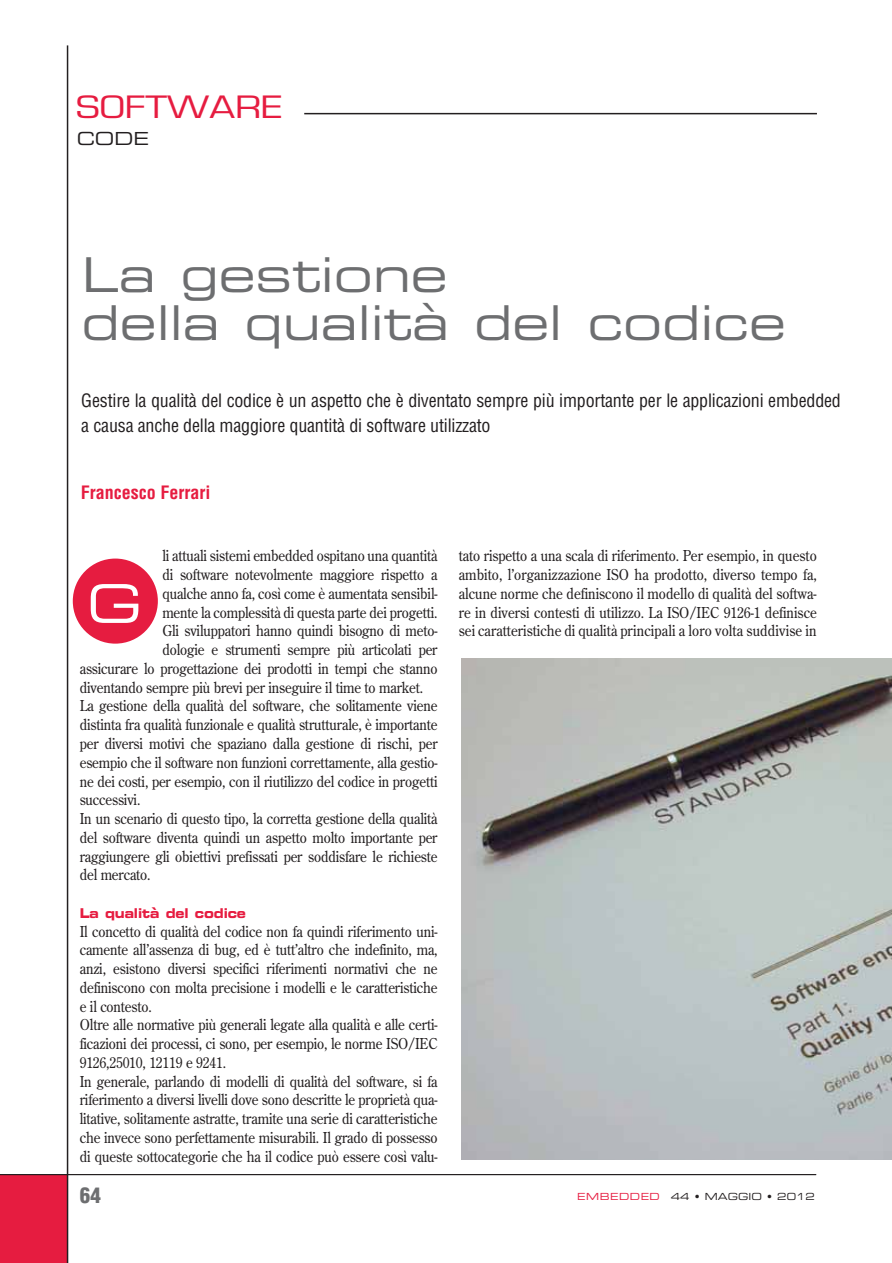
<style>
.page{position:relative;width:892px;height:1263px;background:#fff}
.page>*{position:absolute;margin:0;border:0;box-sizing:border-box;transform-origin:0 0}
.t1{font:52.5px "Eurostile LT Extended Two";color:#fff}
.t2{font:48px/48px "Eurostile LT Extended Two";color:#6d6e70}
.t3{font:30px "Eurostile LT";color:#e61c40;scale:1.25 1}
.t4{font:900 condensed 21px "Helvetica LT";color:#6d6e70}
.t5{font:condensed 18px/25.5px "Helvetica LT";letter-spacing:-.01em;color:#231f20}
.t6{font:700 condensed 18px "Helvetica LT";color:#e61c40}
.t7{font:18px "Eurostile LT Extended Two";color:#231f20}
.t8{font:15px/18.8px "Century Old Style LT";letter-spacing:-.01em;color:#231f20;scale:.9 1}
.t9{font:15px "Century Old Style LT";letter-spacing:.01em;color:#231f20;scale:.9 1}
.t10{font:13.5px "Eurostile LT Bold Extended Two";letter-spacing:-.01em;color:#e61c40;scale:.9 1}
.t11{font:9.75px "Eurostile LT Extended Two";color:#231f20}
.s1{color:#e61c40}
</style>
<div class="page">
<div style="left:0;top:1174px;width:68px;height:88px;background:#e61c40"></div>
<hr style="left:67px;top:45px;width:1px;height:1217px;background:#231f20">
<hr style="left:304px;top:113px;width:513px;height:1px;background:#231f20">
<hr style="left:0;top:1174px;width:816px;height:1px;background:#231f20">
<div style="left:73px;top:558px;width:85px;height:85px;background:#e61c40;border-radius:50%"></div>
<img style="left:461px;top:658px;width:431px;height:501px">
<h3 class="t3" style="left:76px;top:95px;width:166px">SOFTWARE</h3>
<p class="t7" style="left:77px;top:130px;width:74px">CODE</p>
<h2 class="t2" style="left:82px;top:253px;width:705px">La gestione<br>del la qualità del codice</h2>
<p class="t5" style="left:81px;top:388px;width:761px">Gestire la qualità del codice è un aspetto che è diventato sempre più importante per le applicazioni embedded a causa anche della maggiore quantità di software utilizzato</p>
<p class="t6" style="left:81px;top:481px;width:131px">Francesco Ferrari</p>
<p class="t8" style="left:162px;top:547px;width:307px">li attuali sistemi embedded ospitano una quantità</p>
<p class="t8" style="left:162px;top:566px;width:307px">di software notevolmente maggiore rispetto a</p>
<p class="t8" style="left:162px;top:585px;width:307px">qualche anno fa, così come è aumentata sensibil-</p>
<p class="t8" style="left:162px;top:603px;width:307px">mente la complessità di questa parte dei progetti.</p>
<p class="t8" style="left:162px;top:622px;width:307px">Gli sviluppatori hanno quindi bisogno di meto-</p>
<p class="t8" style="left:162px;top:641px;width:307px">dologie e strumenti sempre più articolati per</p>
<p class="t8" style="left:80px;top:660px;width:399px">assicurare lo progettazione dei prodotti in tempi che stanno</p>
<p class="t8" style="left:80px;top:678px;width:383px">diventando sempre più brevi per inseguire il time to market.</p>
<p class="t8" style="left:80px;top:697px;width:399px">La gestione della qualità del software, che solitamente viene</p>
<p class="t8" style="left:80px;top:716px;width:399px">distinta fra qualità funzionale e qualità strutturale, è importante</p>
<p class="t8" style="left:80px;top:735px;width:399px">per diversi motivi che spaziano dalla gestione di rischi, per</p>
<p class="t8" style="left:80px;top:753px;width:399px">esempio che il software non funzioni correttamente, alla gestio-</p>
<p class="t8" style="left:80px;top:772px;width:399px">ne dei costi, per esempio, con il riutilizzo del codice in progetti</p>
<p class="t8" style="left:80px;top:791px;width:69px">successivi.</p>
<p class="t8" style="left:80px;top:810px;width:399px">In un scenario di questo tipo, la corretta gestione della qualità</p>
<p class="t8" style="left:80px;top:828px;width:399px">del software diventa quindi un aspetto molto importante per</p>
<p class="t8" style="left:80px;top:847px;width:399px">raggiungere gli obiettivi prefissati per soddisfare le richieste</p>
<p class="t8" style="left:80px;top:866px;width:80px">del mercato.</p>
<p class="t10" style="left:80px;top:905px;width:186px">La qualità del codice</p>
<p class="t8" style="left:80px;top:922px;width:399px">Il concetto di qualità del codice non fa quindi riferimento uni&shy;camente all’assenza di bug, ed è tutt’altro che indefinito, ma, anzi, esistono diversi specifici riferimenti normativi che ne definiscono con molta precisione i modelli e le caratteristiche e il contesto.<br>Oltre alle normative più generali legate alla qualità e alle certi&shy;ficazioni dei processi, ci sono, per esempio, le norme ISO/IEC 9126,25010, 12119 e 9241.<br>In generale, parlando di modelli di qualità del software, si fa riferimento a diversi livelli dove sono descritte le proprietà qua&shy;litative, solitamente astratte, tramite una serie di caratteristiche che invece sono perfettamente misurabili. Il grado di possesso di queste sottocategorie che ha il codice può essere così valu-</p>
<h1 class="t1" style="left:87px;top:579px;width:57px">G</h1>
<p class="t8" style="left:459px;top:547px;width:399px;text-align:justify">tato rispetto a una scala di riferimento. Per esempio, in questo ambito, l’organizzazione ISO ha prodotto, diverso tempo fa, alcune norme che definiscono il modello di qualità del softwa&shy;re in diversi contesti di utilizzo. La ISO/IEC 9126-1 definisce</p>
<p class="t9" style="left:459px;top:623px;width:399px">sei caratteristiche di qualità principali a loro volta suddivise in</p>
<h3 class="t4" style="left:80px;top:1182px;width:22px">64</h3>
<p class="t11" style="left:577px;top:1192px;width:239px"><span class="s1">EMBEDDED</span> 44 • MAGGIO • 2012</p>
</div>
